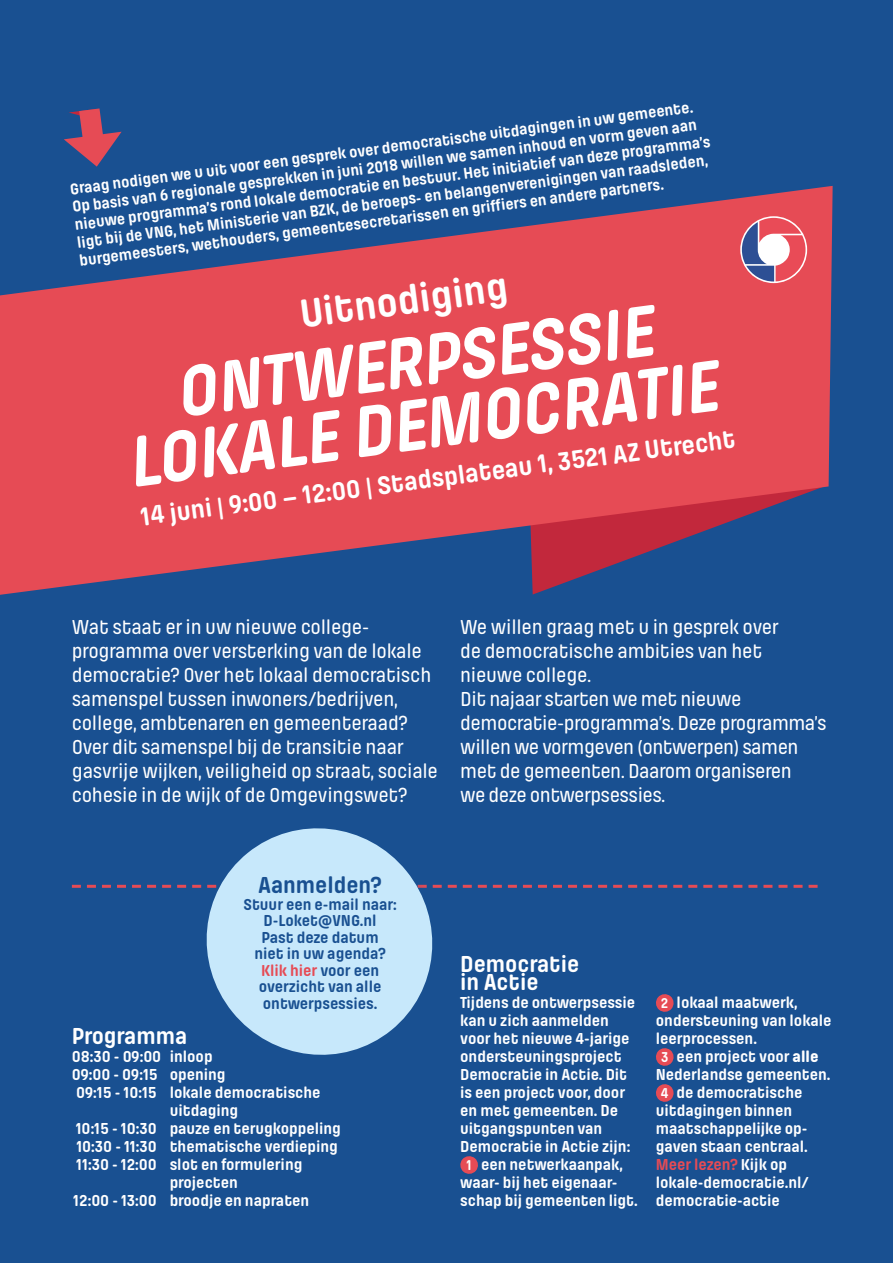
<style>
.page{position:relative;width:893px;height:1263px;background:#195091}
.page>*{position:absolute;margin:0;border:0;box-sizing:border-box;transform-origin:0 0}
.t1{font:italic 700 75px/62.8px "Pilcrow Soft";color:#fff;text-align:center}
.t2{font:700 42px "Pilcrow Soft";color:#fff}
.t3{font:700 27px "Pilcrow Soft";color:#fff}
.t4{font:700 24px/18px "Pilcrow Soft";color:#fff}
.t5{font:700 24px "Pilcrow Soft";letter-spacing:-.005em;color:#195091}
.t6{font:500 21px/24px "Pilcrow Soft";letter-spacing:-.02em;color:#fff}
.t7{font:700 16.5px/18px "Pilcrow Soft";color:#fff}
.t8{font:700 16.5px/16.5px "Pilcrow Soft";color:#195091;text-align:center}
.t9{font:700 16.5px "Pilcrow Soft";letter-spacing:-.005em;color:#e64b55}
.s1{color:#e64b55}
.s2{font-size:14.85px}
.s3{font-weight:800}
.s4{color:#fff}
</style>
<div class="page">
<svg style="left:72px;top:885px;width:746px;height:3px"></svg>
<div style="left:199px;top:821px;width:252px;height:252px;background:#195091"></div>
<svg style="left:193px;top:828px;width:249px;height:227px;fill:#c7e8fb"></svg>
<svg style="left:0;top:186px;width:833px;height:409px;fill:#e64b55"></svg>
<svg style="left:64px;top:108px;width:58px;height:59px"></svg>
<svg style="left:460px;top:1156px;width:18px;height:18px"></svg>
<svg style="left:656px;top:994px;width:18px;height:18px"></svg>
<svg style="left:656px;top:1048px;width:18px;height:18px"></svg>
<svg style="left:656px;top:1084px;width:18px;height:18px"></svg>
<svg style="left:740px;top:216px;width:67px;height:67px"></svg>
<svg style="left:742px;top:218px;width:63px;height:63px;background:#c58094"></svg>
<p class="t7" style="left:69px;top:183px;width:643px;rotate:-8deg">Graag nodigen we u uit voor een gesprek over democratische uitdagingen in uw gemeente.<br>Op basis van 6 regionale gesprekken in juni 2018 willen we samen inhoud en vorm geven aan nieuwe programma’s rond lokale democratie en bestuur. Het initiatief van deze programma’s ligt bij de VNG, het Ministerie van BZK, de beroeps- en belangenverenigingen van raadsleden, burgemeesters, wethouders, gemeentesecretarissen en griffiers en andere partners.</p>
<h2 class="t2" style="left:297px;top:292px;width:211px;rotate:-7deg">Uitnodiging</h2>
<h1 class="t1" style="left:115px;top:374px;width:597px;rotate:-8deg">ONTWERPSESSIE<br>LOKALE DEMOCRATIE</h1>
<h3 class="t3" style="left:139px;top:506px;width:601px;rotate:-8deg">14 juni | 9:00 – 12:00 | Stadsplateau 1, 3521 AZ Utrecht</h3>
<p class="t6" style="left:72px;top:615px;width:368px">Wat staat er in uw nieuwe college&shy;programma over versterking van de lokale democratie? Over het lokaal democratisch samenspel tussen inwoners/bedrijven, college, ambtenaren en gemeenteraad?<br>Over dit samenspel bij de transitie naar gasvrije wijken, veiligheid op straat, sociale cohesie in de wijk of de Omgevingswet?</p>
<p class="t6" style="left:460px;top:615px;width:368px">We willen graag met u in gesprek over<br>de democratische ambities van het nieuwe college.<br>Dit najaar starten we met nieuwe democratie-programma’s. Deze programma’s willen we vormgeven (ontwerpen) samen met de gemeenten. Daarom organiseren<br>we deze ontwerpsessies.</p>
<h3 class="t5" style="left:258px;top:873px;width:125px">Aanmelden?</h3>
<p class="t8" style="left:243px;top:896px;width:155px">Stuur een e-mail naar:<br>D-Loket@VNG.nl<br>Past deze datum<br>niet in uw agenda?<br><span class="s1">Klik hier</span> voor een overzicht van alle ontwerpsessies.</p>
<h3 class="t4" style="left:72px;top:1027px;width:117px">Programma</h3>
<p class="t7" style="left:72px;top:1047px;width:142px">08:30 - 09:00 inloop</p>
<p class="t7" style="left:72px;top:1065px;width:155px">09:00 - 09:15 opening</p>
<p class="t7" style="left:76px;top:1083px;width:246px">09:15 - 10:15 lokale democratische</p>
<p class="t7" style="left:170px;top:1101px;width:70px">uitdaging</p>
<p class="t7" style="left:76px;top:1119px;width:267px">10:15 - 10:30 pauze en terugkoppeling</p>
<p class="t7" style="left:76px;top:1137px;width:263px">10:30 - 11:30 thematische verdieping</p>
<p class="t7" style="left:76px;top:1155px;width:228px">11:30 - 12:00 slot en formulering</p>
<p class="t7" style="left:170px;top:1173px;width:70px">projecten</p>
<p class="t7" style="left:73px;top:1191px;width:238px">12:00 - 13:00 broodje en napraten</p>
<h3 class="t4" style="left:460px;top:955px;width:121px">Democratie in Actie</h3>
<p class="t7" style="left:460px;top:993px;width:176px">Tijdens de ontwerpsessie</p>
<p class="t7" style="left:460px;top:1011px;width:150px">kan u zich aanmelden</p>
<p class="t7" style="left:460px;top:1029px;width:171px">voor het nieuwe 4-jarige</p>
<p class="t7" style="left:460px;top:1047px;width:163px">ondersteuningsproject</p>
<p class="t7" style="left:460px;top:1065px;width:168px">Democratie in Actie. Dit</p>
<p class="t7" style="left:460px;top:1083px;width:166px">is een project voor, door</p>
<p class="t7" style="left:460px;top:1101px;width:160px">en met gemeenten. De</p>
<p class="t7" style="left:460px;top:1119px;width:144px">uitgangspunten van</p>
<p class="t7" style="left:460px;top:1137px;width:172px">Democratie in Actie zijn:</p>
<p class="t7" style="left:466px;top:1155px;width:158px"><span class="s2">1</span> een netwerkaanpak,</p>
<p class="t7" style="left:460px;top:1173px;width:159px">waar- bij het eigenaar-</p>
<p class="t7" style="left:460px;top:1191px;width:179px">schap bij gemeenten ligt.</p>
<p class="t7" style="left:661px;top:993px;width:138px"><span class="s2">2</span> lokaal maatwerk,</p>
<p class="t7" style="left:656px;top:1011px;width:177px">ondersteuning van lokale</p>
<p class="t7" style="left:656px;top:1029px;width:103px">leerprocessen.</p>
<p class="t7" style="left:661px;top:1047px;width:159px"><span class="s2">3</span> een project voor <span class="s3">alle</span></p>
<p class="t7" style="left:656px;top:1065px;width:176px">Nederlandse gemeenten.</p>
<p class="t7" style="left:661px;top:1083px;width:143px"><span class="s2">4</span> de democratische</p>
<p class="t7" style="left:656px;top:1101px;width:138px">uitdagingen binnen</p>
<p class="t7" style="left:656px;top:1119px;width:152px">maatschappelijke op-</p>
<p class="t7" style="left:656px;top:1137px;width:154px">gaven staan centraal.</p>
<p class="t9" style="left:656px;top:1156px;width:133px">Meer lezen? <span class="s4">Kijk op</span></p>
<p class="t7" style="left:656px;top:1173px;width:154px">lokale-democratie.nl/</p>
<p class="t7" style="left:656px;top:1191px;width:126px">democratie-actie</p>
</div>
